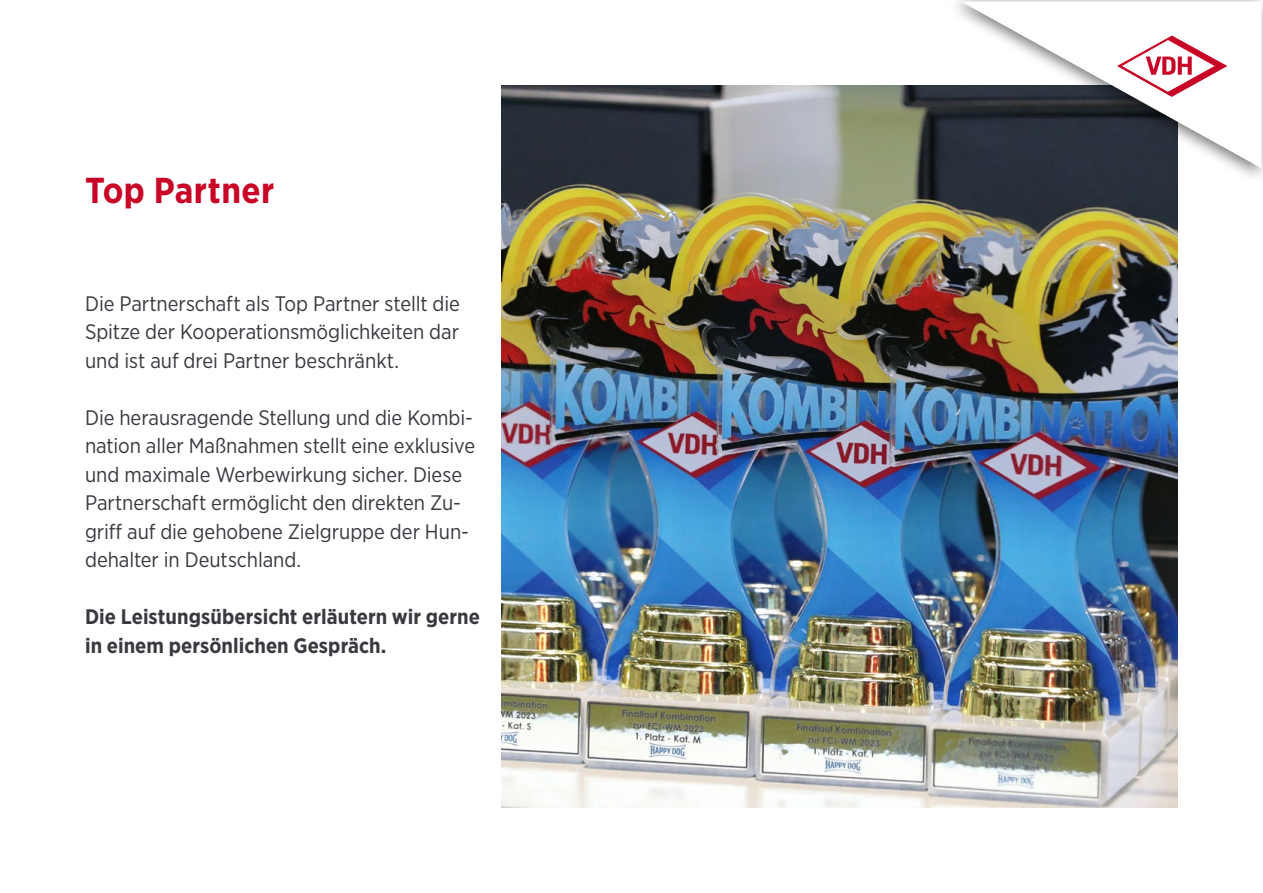
<style>
.page{position:relative;width:1263px;height:893px;background:#fff}
.page>*{position:absolute;margin:0;border:0;box-sizing:border-box;transform-origin:0 0}
.t1{font:700 36px "Gotham Narrow";letter-spacing:.01em;color:#c80526}
.t2{font:21px/28.5px "Gotham Narrow";letter-spacing:-.005em;color:#383a40;text-align:justify}
.t3{font:700 21px/28.5px "Gotham Narrow";letter-spacing:.005em;color:#383a40}
</style>
<div class="page">
<img style="left:501px;top:85px;width:677px;height:723px">
<div style="left:946px;top:0;width:317px;height:183px;background:#000;opacity:.55"></div>
<svg style="left:961px;top:2px;width:300px;height:166px"></svg>
<svg style="left:1117px;top:36px;width:110px;height:61px"></svg>
<h1 class="t1" style="left:85px;top:167px;width:191px">Top Partner</h1>
<p class="t2" style="left:85px;top:288px;width:376px">Die Partnerschaft als Top Partner stellt die Spitze der Kooperationsmöglichkeiten dar und ist auf drei Partner beschränkt.</p>
<p class="t2" style="left:85px;top:402px;width:392px;text-align:left">Die herausragende Stellung und die Kombi&shy;nation aller Maßnahmen stellt eine exklusive und maximale Werbewirkung sicher. Diese Partnerschaft ermöglicht den direkten Zu&shy;griff auf die gehobene Zielgruppe der Hun&shy;dehalter in Deutschland.</p>
<p class="t3" style="left:85px;top:602px;width:396px">Die Leistungsübersicht erläutern wir gerne in einem persönlichen Gespräch.</p>
</div>
